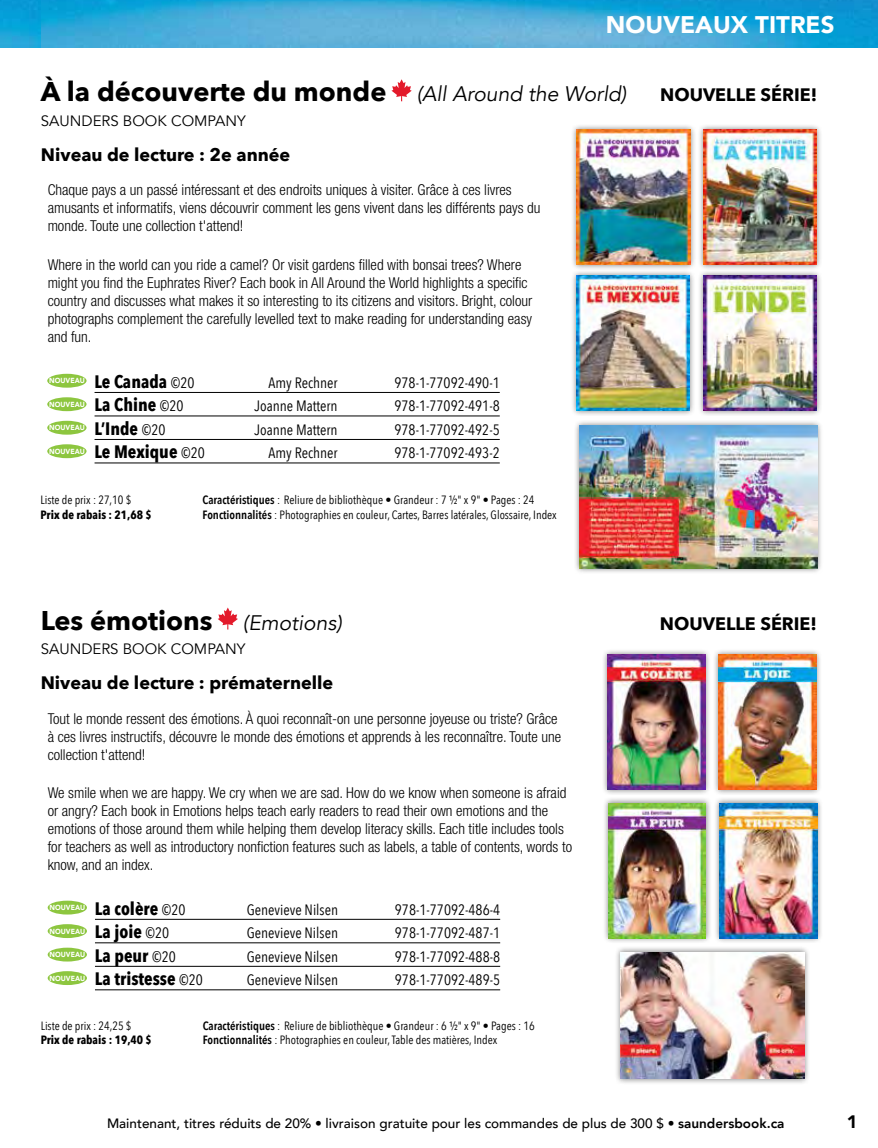
<style>
.page{position:relative;width:878px;height:1148px;background:#fff}
.page>*{position:absolute;margin:0;border:0;box-sizing:border-box;transform-origin:0 0}
.t1{font:700 27px "Avenir Next";color:#000}
.t2{font:900 24px "Avenir";color:#fff}
.t3{font:700 18px "Avenir Next Condensed";color:#000}
.t4{font:700 18px "Avenir Next";color:#000}
.t5{font:900 18px "Avenir";color:#000}
.t6{font:300 condensed 15px/18px "Helvetica Neue LT Std";color:#000}
.t7{font:15px "Avenir Next Condensed";color:#000}
.t8{font:15px "Avenir";color:#000}
.t9{font:500 13.5px "Avenir";color:#000}
.t10{font:12px "Avenir Next Condensed";color:#000}
.t11{font:700 12px "Avenir Next Condensed";color:#000}
.t12{font:900 7.35px "Avenir";color:#fff;scale:.93 1}
.s1{font-family:"Avenir";font-weight:400;font-style:italic;font-size:21px}
.s2{font-weight:400;font-size:15px}
.s3{font-weight:600}
.s4{font-weight:800}
</style>
<div class="page">
<img style="left:40px;top:0;width:838px;height:47px">
<img style="left:0;top:0;width:40px;height:47px">
<svg style="left:391px;top:79px;width:20px;height:22px"></svg>
<hr style="left:94px;top:392px;width:406px;height:1px;background:#000">
<hr style="left:94px;top:416px;width:406px;height:1px;background:#000">
<hr style="left:94px;top:439px;width:406px;height:1px;background:#000">
<hr style="left:94px;top:463px;width:406px;height:1px;background:#000">
<div style="left:47px;top:374px;width:39px;height:14px;background:#8dc63f;border-radius:50%"></div>
<div style="left:47px;top:397px;width:39px;height:14px;background:#8dc63f;border-radius:50%"></div>
<div style="left:47px;top:421px;width:39px;height:13px;background:#8dc63f;border-radius:50%"></div>
<div style="left:47px;top:444px;width:39px;height:14px;background:#8dc63f;border-radius:50%"></div>
<div style="left:571px;top:124px;width:125px;height:146px;background:#000;opacity:.5"></div>
<img style="left:577px;top:129px;width:113px;height:135px">
<div style="left:697px;top:124px;width:126px;height:146px;background:#000;opacity:.5"></div>
<img style="left:703px;top:129px;width:113px;height:135px">
<div style="left:697px;top:269px;width:125px;height:147px;background:#000;opacity:.5"></div>
<img style="left:703px;top:275px;width:113px;height:135px">
<div style="left:570px;top:269px;width:126px;height:147px;background:#000;opacity:.5"></div>
<img style="left:576px;top:275px;width:113px;height:135px">
<svg style="left:218px;top:607px;width:20px;height:22px"></svg>
<hr style="left:95px;top:919px;width:405px;height:1px;background:#000">
<hr style="left:95px;top:942px;width:405px;height:1px;background:#000">
<hr style="left:95px;top:966px;width:405px;height:1px;background:#000">
<hr style="left:95px;top:989px;width:405px;height:1px;background:#000">
<div style="left:48px;top:900px;width:39px;height:14px;background:#8dc63f;border-radius:50%"></div>
<div style="left:48px;top:924px;width:39px;height:14px;background:#8dc63f;border-radius:50%"></div>
<div style="left:48px;top:947px;width:39px;height:14px;background:#8dc63f;border-radius:50%"></div>
<div style="left:48px;top:971px;width:39px;height:14px;background:#8dc63f;border-radius:50%"></div>
<div style="left:601px;top:648px;width:110px;height:147px;background:#000;opacity:.5"></div>
<img style="left:607px;top:654px;width:98px;height:135px">
<div style="left:712px;top:648px;width:110px;height:147px;background:#000;opacity:.5"></div>
<img style="left:718px;top:654px;width:98px;height:135px">
<div style="left:602px;top:797px;width:110px;height:147px;background:#000;opacity:.5"></div>
<img style="left:608px;top:803px;width:98px;height:135px">
<div style="left:713px;top:797px;width:110px;height:147px;background:#000;opacity:.5"></div>
<img style="left:719px;top:803px;width:98px;height:135px">
<div style="left:574px;top:420px;width:249px;height:154px;background:#000;opacity:.5"></div>
<img style="left:579px;top:426px;width:238px;height:142px">
<div style="left:614px;top:946px;width:196px;height:139px;background:#000;opacity:.5"></div>
<img style="left:620px;top:952px;width:184px;height:126px">
<h2 class="t2" style="left:606px;top:4px;width:230px">NOUVEAUX TITRES</h2>
<h1 class="t1" style="left:41px;top:68px;width:587px">À la découverte du monde <span class="s1">(All Around the World)</span></h1>
<p class="t4" style="left:660px;top:79px;width:158px">NOUVELLE SÉRIE!</p>
<p class="t8" style="left:41px;top:112px;width:206px">SAUNDERS BOOK COMPANY</p>
<p class="t4" style="left:41px;top:139px;width:251px">Niveau de lecture : 2e année</p>
<p class="t6" style="left:48px;top:181px;width:494px">Chaque pays a un passé intéressant et des endroits uniques à visiter. Grâce à ces livres amusants et informatifs, viens découvrir comment les gens vivent dans les différents pays du monde. Toute une collection t'attend!</p>
<p class="t6" style="left:48px;top:255px;width:486px">Where in the world can you ride a camel? Or visit gardens filled with bonsai trees? Where might you find the Euphrates River? Each book in All Around the World highlights a specific country and discusses what makes it so interesting to its citizens and visitors. Bright, colour photographs complement the carefully levelled text to make reading for understanding easy and fun.</p>
<p class="t12" style="left:49px;top:374px;width:40px">NOUVEAU</p>
<p class="t3" style="left:95px;top:370px;width:102px">Le Canada <span class="s2">©20</span></p>
<p class="t7" style="left:269px;top:370px;width:70px">Amy Rechner</p>
<p class="t7" style="left:394px;top:370px;width:107px">978-1-77092-490-1</p>
<p class="t12" style="left:49px;top:398px;width:40px">NOUVEAU</p>
<p class="t3" style="left:95px;top:394px;width:90px">La Chine <span class="s2">©20</span></p>
<p class="t7" style="left:254px;top:393px;width:85px">Joanne Mattern</p>
<p class="t7" style="left:394px;top:393px;width:107px">978-1-77092-491-8</p>
<p class="t12" style="left:49px;top:421px;width:40px">NOUVEAU</p>
<p class="t3" style="left:95px;top:417px;width:72px">L’Inde <span class="s2">©20</span></p>
<p class="t7" style="left:254px;top:417px;width:85px">Joanne Mattern</p>
<p class="t7" style="left:394px;top:417px;width:107px">978-1-77092-492-5</p>
<p class="t12" style="left:49px;top:445px;width:40px">NOUVEAU</p>
<p class="t3" style="left:95px;top:441px;width:112px">Le Mexique <span class="s2">©20</span></p>
<p class="t7" style="left:269px;top:440px;width:70px">Amy Rechner</p>
<p class="t7" style="left:394px;top:440px;width:107px">978-1-77092-493-2</p>
<p class="t10" style="left:40px;top:490px;width:92px">Liste de prix : 27,10 $</p>
<p class="t10" style="left:202px;top:490px;width:333px"><span class="s3">Caractéristiques</span> : Reliure de bibliothèque • Grandeur : 7 1/2" x 9" • Pages : 24</p>
<p class="t11" style="left:40px;top:507px;width:113px">Prix de rabais : 21,68 $</p>
<p class="t10" style="left:202px;top:504px;width:356px"><span class="s3">Fonctionnalités</span> : Photographies en couleur, Cartes, Barres latérales, Glossaire, Index</p>
<h1 class="t1" style="left:41px;top:596px;width:302px">Les émotions <span class="s1">(Emotions)</span></h1>
<p class="t4" style="left:660px;top:607px;width:158px">NOUVELLE SÉRIE!</p>
<p class="t8" style="left:41px;top:640px;width:206px">SAUNDERS BOOK COMPANY</p>
<p class="t4" style="left:41px;top:667px;width:294px">Niveau de lecture : prématernelle</p>
<p class="t6" style="left:48px;top:709px;width:515px">Tout le monde ressent des émotions. À quoi reconnaît-on une personne joyeuse ou triste? Grâce à ces livres instructifs, découvre le monde des émotions et apprends à les reconnaître. Toute une collection t'attend!</p>
<p class="t6" style="left:48px;top:783px;width:526px">We smile when we are happy. We cry when we are sad. How do we know when someone is afraid or angry? Each book in Emotions helps teach early readers to read their own emotions and the emotions of those around them while helping them develop literacy skills. Each title includes tools for teachers as well as introductory nonfiction features such as labels, a table of contents, words to know, and an index.</p>
<p class="t12" style="left:50px;top:901px;width:40px">NOUVEAU</p>
<p class="t3" style="left:95px;top:897px;width:92px">La colère <span class="s2">©20</span></p>
<p class="t7" style="left:247px;top:896px;width:93px">Genevieve Nilsen</p>
<p class="t7" style="left:395px;top:896px;width:107px">978-1-77092-486-4</p>
<p class="t12" style="left:50px;top:925px;width:40px">NOUVEAU</p>
<p class="t3" style="left:95px;top:921px;width:76px">La joie <span class="s2">©20</span></p>
<p class="t7" style="left:247px;top:920px;width:93px">Genevieve Nilsen</p>
<p class="t7" style="left:395px;top:920px;width:107px">978-1-77092-487-1</p>
<p class="t12" style="left:50px;top:948px;width:40px">NOUVEAU</p>
<p class="t3" style="left:95px;top:944px;width:82px">La peur <span class="s2">©20</span></p>
<p class="t7" style="left:247px;top:943px;width:93px">Genevieve Nilsen</p>
<p class="t7" style="left:395px;top:943px;width:107px">978-1-77092-488-8</p>
<p class="t12" style="left:50px;top:972px;width:40px">NOUVEAU</p>
<p class="t3" style="left:95px;top:968px;width:109px">La tristesse <span class="s2">©20</span></p>
<p class="t7" style="left:247px;top:967px;width:93px">Genevieve Nilsen</p>
<p class="t7" style="left:395px;top:967px;width:107px">978-1-77092-489-5</p>
<p class="t10" style="left:41px;top:1015px;width:92px">Liste de prix : 24,25 $</p>
<p class="t10" style="left:203px;top:1015px;width:333px"><span class="s3">Caractéristiques</span> : Reliure de bibliothèque • Grandeur : 6 1/2" x 9" • Pages : 16</p>
<p class="t11" style="left:41px;top:1032px;width:113px">Prix de rabais : 19,40 $</p>
<p class="t10" style="left:203px;top:1029px;width:296px"><span class="s3">Fonctionnalités</span> : Photographies en couleur, Table des matières, Index</p>
<p class="t9" style="left:107px;top:1111px;width:679px">Maintenant, titres réduits de 20% • livraison gratuite pour les commandes de plus de 300 $ • <span class="s4">saundersbook.ca</span></p>
<p class="t5" style="left:846px;top:1106px;width:12px">1</p>
</div>
